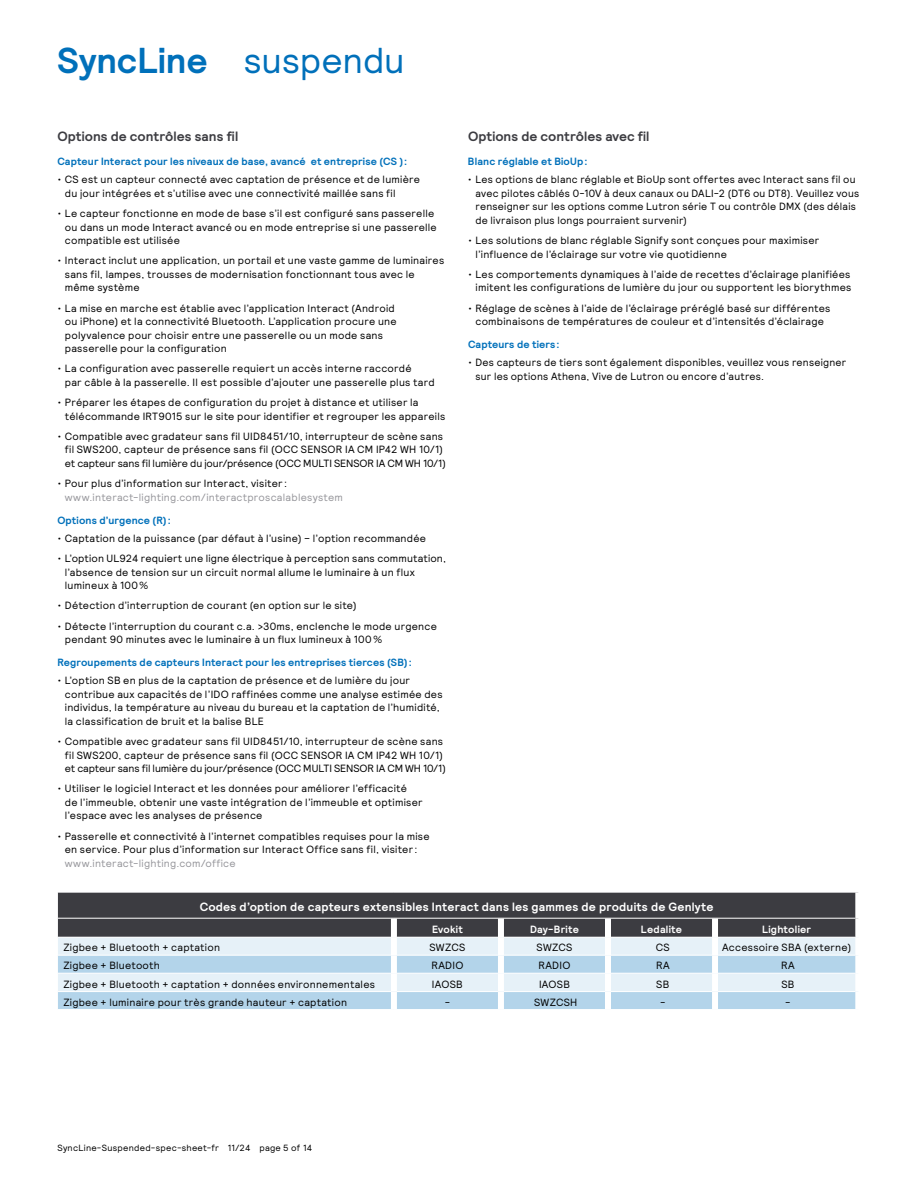
<style>
.page{position:relative;width:918px;height:1188px;background:#fff}
.page>*{position:absolute;margin:0;border:0;box-sizing:border-box;transform-origin:0 0}
.t1{font:700 36px "Signify Relative";color:#0070ba}
.t2{font:700 13.5px "Signify Relative";letter-spacing:.005em;color:#3c3c41}
.t3{font:700 12px "Signify Relative";letter-spacing:.02em;color:#fff}
.t4{font:10.5px/13.5px "Signify Relative";letter-spacing:.025em;color:#000}
.t5{font:700 10.5px "Signify Relative";letter-spacing:.01em;color:#0070ba}
.t6{font:10.5px "Signify Relative";letter-spacing:.025em;color:#96969b}
.t7{font:700 10.5px "Signify Relative";letter-spacing:.02em;color:#fff}
.t8{font:9px "Signify Relative";letter-spacing:.03em;color:#000}
.s1{font-weight:400}
</style>
<div class="page">
<div style="left:58px;top:893px;width:797px;height:44px;background:#3c3c41"></div>
<div style="left:58px;top:938px;width:797px;height:17px;background:#e6f1f8"></div>
<svg style="left:58px;top:956px;width:797px;height:53px;background:#c4ddee"></svg>
<hr style="left:58px;top:918px;width:336px;height:1px;background:#fff">
<hr style="left:394px;top:918px;width:107px;height:1px;background:#fff">
<hr style="left:501px;top:918px;width:107px;height:1px;background:#fff">
<hr style="left:608px;top:918px;width:107px;height:1px;background:#fff">
<hr style="left:715px;top:918px;width:140px;height:1px;background:#fff">
<hr style="left:58px;top:973px;width:333px;height:1px;background:#fff">
<hr style="left:397px;top:973px;width:101px;height:1px;background:#fff">
<hr style="left:504px;top:973px;width:101px;height:1px;background:#fff">
<hr style="left:611px;top:973px;width:101px;height:1px;background:#fff">
<hr style="left:718px;top:973px;width:137px;height:1px;background:#fff">
<hr style="left:58px;top:991px;width:333px;height:1px;background:#fff">
<hr style="left:397px;top:991px;width:101px;height:1px;background:#fff">
<hr style="left:504px;top:991px;width:101px;height:1px;background:#fff">
<hr style="left:611px;top:991px;width:101px;height:1px;background:#fff">
<hr style="left:718px;top:991px;width:137px;height:1px;background:#fff">
<div style="left:391px;top:919px;width:6px;height:18px;background:#fff"></div>
<div style="left:498px;top:919px;width:6px;height:18px;background:#fff"></div>
<div style="left:605px;top:919px;width:6px;height:18px;background:#fff"></div>
<div style="left:712px;top:919px;width:6px;height:18px;background:#fff"></div>
<div style="left:391px;top:937px;width:6px;height:18px;background:#fff"></div>
<div style="left:391px;top:955px;width:6px;height:18px;background:#fff"></div>
<div style="left:391px;top:973px;width:6px;height:19px;background:#fff"></div>
<div style="left:391px;top:992px;width:6px;height:17px;background:#fff"></div>
<div style="left:498px;top:937px;width:6px;height:18px;background:#fff"></div>
<div style="left:498px;top:955px;width:6px;height:18px;background:#fff"></div>
<div style="left:498px;top:973px;width:6px;height:19px;background:#fff"></div>
<div style="left:498px;top:992px;width:6px;height:17px;background:#fff"></div>
<div style="left:605px;top:937px;width:6px;height:18px;background:#fff"></div>
<div style="left:605px;top:955px;width:6px;height:18px;background:#fff"></div>
<div style="left:605px;top:973px;width:6px;height:19px;background:#fff"></div>
<div style="left:605px;top:992px;width:6px;height:17px;background:#fff"></div>
<div style="left:712px;top:937px;width:6px;height:18px;background:#fff"></div>
<div style="left:712px;top:955px;width:6px;height:18px;background:#fff"></div>
<div style="left:712px;top:973px;width:6px;height:19px;background:#fff"></div>
<div style="left:712px;top:992px;width:6px;height:17px;background:#fff"></div>
<h1 class="t1" style="left:57px;top:37px;width:349px">SyncLine <span class="s1">suspendu</span></h1>
<p class="t2" style="left:57px;top:127px;width:182px">Options de contrôles sans fil</p>
<p class="t2" style="left:468px;top:127px;width:183px">Options de contrôles avec fil</p>
<p class="t5" style="left:57px;top:155px;width:351px">Capteur Interact pour les niveaux de base, avancé et entreprise (CS ):</p>
<p class="t4" style="left:65px;top:173px;width:357px;text-indent:-7px">• CS est un capteur connecté avec captation de présence et de lumière du jour intégrées et s’utilise avec une connectivité maillée sans fil</p>
<p class="t4" style="left:65px;top:206px;width:373px;text-indent:-7px">• Le capteur fonctionne en mode de base s’il est configuré sans passerelle ou dans un mode Interact avancé ou en mode entreprise si une passerelle compatible est utilisée</p>
<p class="t4" style="left:65px;top:254px;width:381px;text-indent:-7px">• Interact inclut une application, un portail et une vaste gamme de luminaires sans fil, lampes, trousses de modernisation fonctionnant tous avec le même système</p>
<p class="t4" style="left:65px;top:301px;width:333px;text-indent:-7px">• La mise en marche est établie avec l’application Interact (Android ou iPhone) et la connectivité Bluetooth. L’application procure une polyvalence pour choisir entre une passerelle ou un mode sans passerelle pour la configuration</p>
<p class="t4" style="left:65px;top:362px;width:371px;text-indent:-7px">• La configuration avec passerelle requiert un accès interne raccordé<br>par câble à la passerelle. Il est possible d’ajouter une passerelle plus tard</p>
<p class="t4" style="left:65px;top:395px;width:382px;text-indent:-7px">• Préparer les étapes de configuration du projet à distance et utiliser la télécommande IRT9015 sur le site pour identifier et regrouper les appareils</p>
<p class="t4" style="left:65px;top:429px;width:383px;text-indent:-7px">• Compatible avec gradateur sans fil UID8451/10, interrupteur de scène sans fil SWS200, capteur de présence sans fil (OCC SENSOR IA CM IP42 WH 10/1) et capteur sans fil lumière du jour/présence (OCC MULTI SENSOR IA CM WH 10/1)</p>
<p class="t4" style="left:57px;top:476px;width:231px">• Pour plus d’information sur Interact, visiter:</p>
<p class="t6" style="left:65px;top:490px;width:279px">www.interact-lighting.com/interactproscalablesystem</p>
<p class="t5" style="left:57px;top:513px;width:115px">Options d’urgence (R):</p>
<p class="t4" style="left:57px;top:531px;width:370px">• Captation de la puissance (par défaut à l’usine) – l’option recommandée</p>
<p class="t4" style="left:65px;top:551px;width:383px;text-indent:-7px">• L’option UL924 requiert une ligne électrique à perception sans commutation, l’absence de tension sur un circuit normal allume le luminaire à un flux lumineux à 100%</p>
<p class="t4" style="left:57px;top:599px;width:301px">• Détection d’interruption de courant (en option sur le site)</p>
<p class="t4" style="left:65px;top:619px;width:374px;text-indent:-7px">• Détecte l’interruption du courant c.a. &gt;30ms, enclenche le mode urgence pendant 90 minutes avec le luminaire à un flux lumineux à 100%</p>
<p class="t5" style="left:57px;top:656px;width:356px">Regroupements de capteurs Interact pour les entreprises tierces (SB):</p>
<p class="t4" style="left:65px;top:674px;width:379px;text-indent:-7px">• L’option SB en plus de la captation de présence et de lumière du jour contribue aux capacités de l’IDO raffinées comme une analyse estimée des individus, la température au niveau du bureau et la captation de l’humidité, la classification de bruit et la balise BLE</p>
<p class="t4" style="left:65px;top:734px;width:383px;text-indent:-7px">• Compatible avec gradateur sans fil UID8451/10, interrupteur de scène sans fil SWS200, capteur de présence sans fil (OCC SENSOR IA CM IP42 WH 10/1) et capteur sans fil lumière du jour/présence (OCC MULTI SENSOR IA CM WH 10/1)</p>
<p class="t4" style="left:65px;top:782px;width:359px;text-indent:-7px">• Utiliser le logiciel Interact et les données pour améliorer l’efficacité<br>de l’immeuble, obtenir une vaste intégration de l’immeuble et optimiser l’espace avec les analyses de présence</p>
<p class="t4" style="left:57px;top:829px;width:374px;text-align:center">• Passerelle et connectivité à l’internet compatibles requises pour la mise en service. Pour plus d’information sur Interact Office sans fil, visiter:</p>
<p class="t6" style="left:65px;top:856px;width:172px">www.interact-lighting.com/office</p>
<p class="t5" style="left:468px;top:155px;width:121px">Blanc réglable et BioUp:</p>
<p class="t4" style="left:476px;top:173px;width:385px;text-indent:-8px">• Les options de blanc réglable et BioUp sont offertes avec Interact sans fil ou avec pilotes câblés 0-10V à deux canaux ou DALI-2 (DT6 ou DT8). Veuillez vous renseigner sur les options comme Lutron série T ou contrôle DMX (des délais de livraison plus longs pourraient survenir)</p>
<p class="t4" style="left:475px;top:233px;width:345px;text-indent:-7px">• Les solutions de blanc réglable Signify sont conçues pour maximiser l’influence de l’éclairage sur votre vie quotidienne</p>
<p class="t4" style="left:468px;top:267px;width:385px;text-align:right">• Les comportements dynamiques à l’aide de recettes d’éclairage planifiées imitent les configurations de lumière du jour ou supportent les biorythmes</p>
<p class="t4" style="left:468px;top:301px;width:364px;text-align:center">• Réglage de scènes à l’aide de l’éclairage préréglé basé sur différentes combinaisons de températures de couleur et d’intensités d’éclairage</p>
<p class="t5" style="left:468px;top:338px;width:93px">Capteurs de tiers:</p>
<p class="t4" style="left:476px;top:356px;width:372px;text-indent:-8px">• Des capteurs de tiers sont également disponibles, veuillez vous renseigner sur les options Athena, Vive de Lutron ou encore d’autres.</p>
<p class="t3" style="left:200px;top:899px;width:515px">Codes d’option de capteurs extensibles Interact dans les gammes de produits de Genlyte</p>
<p class="t7" style="left:432px;top:922px;width:32px">Evokit</p>
<p class="t7" style="left:530px;top:922px;width:50px">Day-Brite</p>
<p class="t7" style="left:641px;top:922px;width:43px">Ledalite</p>
<p class="t7" style="left:762px;top:922px;width:51px">Lightolier</p>
<p class="t4" style="left:63px;top:941px;width:158px">Zigbee + Bluetooth + captation</p>
<p class="t4" style="left:430px;top:941px;width:37px">SWZCS</p>
<p class="t4" style="left:537px;top:941px;width:37px">SWZCS</p>
<p class="t4" style="left:656px;top:941px;width:15px">CS</p>
<p class="t4" style="left:722px;top:941px;width:130px">Accessoire SBA (externe)</p>
<p class="t4" style="left:63px;top:959px;width:98px">Zigbee + Bluetooth</p>
<p class="t4" style="left:431px;top:959px;width:33px">RADIO</p>
<p class="t4" style="left:539px;top:959px;width:33px">RADIO</p>
<p class="t4" style="left:656px;top:959px;width:15px">RA</p>
<p class="t4" style="left:781px;top:959px;width:15px">RA</p>
<p class="t4" style="left:63px;top:977px;width:313px">Zigbee + Bluetooth + captation + données environnementales</p>
<p class="t4" style="left:432px;top:977px;width:32px">IAOSB</p>
<p class="t4" style="left:539px;top:977px;width:32px">IAOSB</p>
<p class="t4" style="left:656px;top:977px;width:15px">SB</p>
<p class="t4" style="left:781px;top:977px;width:15px">SB</p>
<p class="t4" style="left:63px;top:995px;width:285px">Zigbee + luminaire pour très grande hauteur + captation</p>
<p class="t4" style="left:445px;top:995px;width:7px">-</p>
<p class="t4" style="left:534px;top:995px;width:45px">SWZCSH</p>
<p class="t4" style="left:660px;top:995px;width:7px">-</p>
<p class="t4" style="left:785px;top:995px;width:7px">-</p>
<p class="t8" style="left:57px;top:1142px;width:256px">SyncLine-Suspended-spec-sheet-fr 11/24 page 5 of 14</p>
</div>
